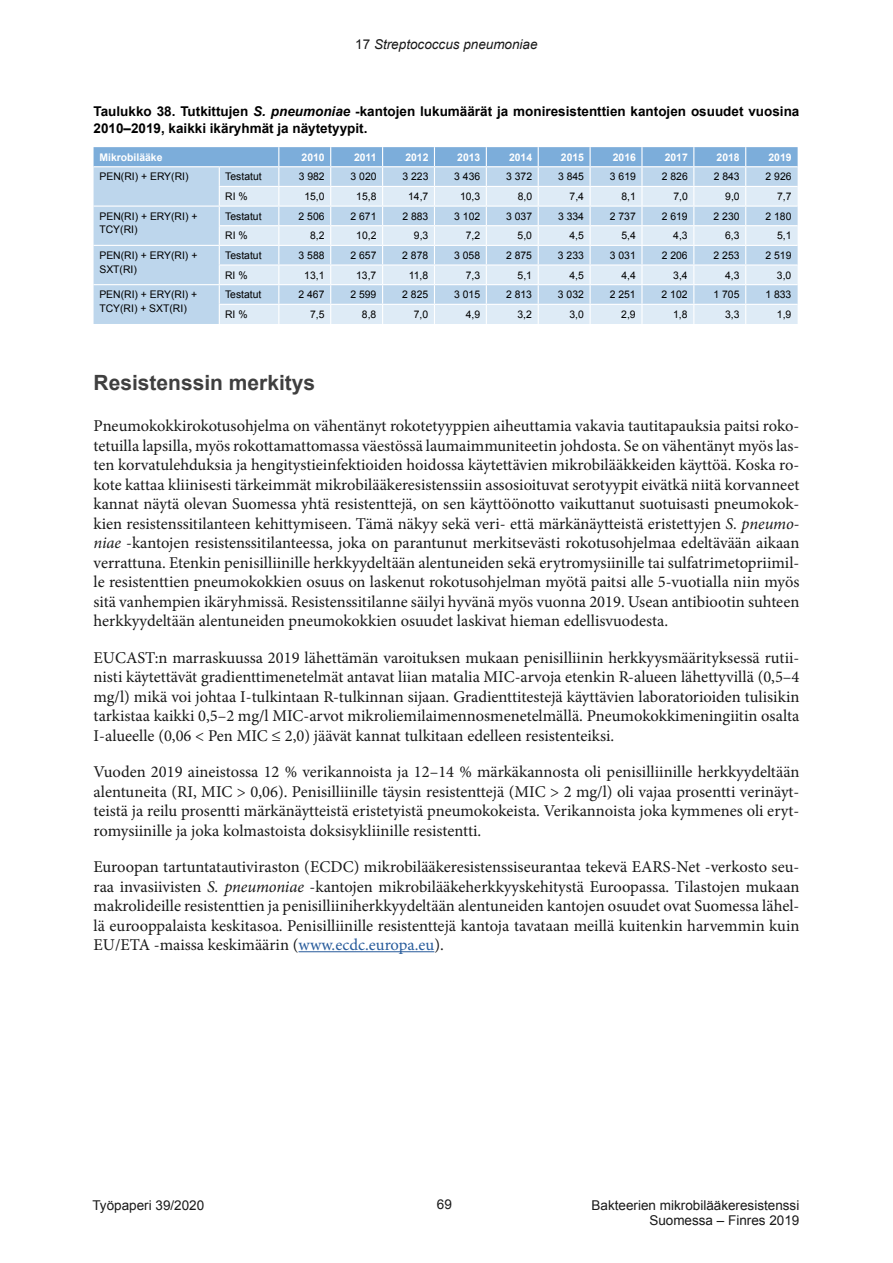
<style>
.page{position:relative;width:893px;height:1263px;background:#fff}
.page>*{position:absolute;margin:0;border:0;box-sizing:border-box;transform-origin:0 0}
.Otsikko_2{font:700 21px "Arial";color:#3f3f3f}
.Kappale{font:16.5px/19.5px "Minion Pro";color:#191919;text-align:justify}
.Taulukon_nimi{font:700 13.5px/16.5px "Arial";color:#000}
.t1{font:13.5px/15px "Arial";color:#191919;text-align:right}
.t2{font:italic 13.5px "Arial";color:#191919}
.Taulukko{font:10.5px "Arial";color:#000}
.Taulukko-2{font:10.5px/13.5px "Arial MT3";color:#000}
.Taulukon_valkoinen_o{font:700 10.5px "Arial";color:#fff}
.s1{font-style:normal}
.s2{font-style:italic}
.s3{font-family:"Arial Bold MT3";font-weight:400}
.s4{font-family:"Arial"}
.s5{color:#275b9b}
</style>
<div class="page">
<hr style="left:299px;top:951px;width:135px;height:1px;background:#275b9b">
<svg style="left:94px;top:147px;width:704px;height:177px;background:#c5dbee"></svg>
<p class="t2" style="left:355px;top:36px;width:184px"><span class="s1">17</span> Streptococcus pneumoniae</p>
<p class="Taulukon_nimi" style="left:94px;top:104px;width:707px">Taulukko 38. Tutkittujen <span class="s2">S. pneumoniae</span> <span class="s3">-kantojen lukumäärät ja moniresistenttien kantojen osuudet vuosina<br></span>2010–2019, kaikki ikäryhmät ja näytetyypit.</p>
<p class="Taulukon_valkoinen_o" style="left:100px;top:150px;width:64px">Mikrobilääke</p>
<p class="Taulukon_valkoinen_o" style="left:302px;top:150px;width:25px">2010</p>
<p class="Taulukon_valkoinen_o" style="left:354px;top:150px;width:24px">2011</p>
<p class="Taulukon_valkoinen_o" style="left:405px;top:150px;width:25px">2012</p>
<p class="Taulukon_valkoinen_o" style="left:457px;top:150px;width:25px">2013</p>
<p class="Taulukon_valkoinen_o" style="left:509px;top:150px;width:25px">2014</p>
<p class="Taulukon_valkoinen_o" style="left:561px;top:150px;width:25px">2015</p>
<p class="Taulukon_valkoinen_o" style="left:613px;top:150px;width:25px">2016</p>
<p class="Taulukon_valkoinen_o" style="left:665px;top:150px;width:25px">2017</p>
<p class="Taulukon_valkoinen_o" style="left:717px;top:150px;width:25px">2018</p>
<p class="Taulukon_valkoinen_o" style="left:768px;top:150px;width:25px">2019</p>
<p class="Taulukko-2" style="left:100px;top:170px;width:91px">PEN(RI) + ERY(RI)</p>
<p class="Taulukko" style="left:225px;top:170px;width:38px">Testatut</p>
<p class="Taulukko" style="left:299px;top:170px;width:28px">3 982</p>
<p class="Taulukko" style="left:351px;top:170px;width:28px">3 020</p>
<p class="Taulukko" style="left:402px;top:170px;width:28px">3 223</p>
<p class="Taulukko" style="left:454px;top:170px;width:28px">3 436</p>
<p class="Taulukko" style="left:506px;top:170px;width:28px">3 372</p>
<p class="Taulukko" style="left:558px;top:170px;width:28px">3 845</p>
<p class="Taulukko" style="left:610px;top:170px;width:28px">3 619</p>
<p class="Taulukko" style="left:662px;top:170px;width:28px">2 826</p>
<p class="Taulukko" style="left:714px;top:170px;width:28px">2 843</p>
<p class="Taulukko" style="left:765px;top:170px;width:28px">2 926</p>
<p class="Taulukko" style="left:225px;top:190px;width:24px">RI %</p>
<p class="Taulukko" style="left:304px;top:190px;width:22px">15,0</p>
<p class="Taulukko" style="left:356px;top:190px;width:22px">15,8</p>
<p class="Taulukko" style="left:408px;top:190px;width:22px">14,7</p>
<p class="Taulukko" style="left:460px;top:190px;width:22px">10,3</p>
<p class="Taulukko" style="left:518px;top:190px;width:16px">8,0</p>
<p class="Taulukko" style="left:570px;top:190px;width:16px">7,4</p>
<p class="Taulukko" style="left:621px;top:190px;width:16px">8,1</p>
<p class="Taulukko" style="left:673px;top:190px;width:16px">7,0</p>
<p class="Taulukko" style="left:725px;top:190px;width:16px">9,0</p>
<p class="Taulukko" style="left:777px;top:190px;width:16px">7,7</p>
<p class="Taulukko-2" style="left:99px;top:209px;width:100px">PEN(RI) + ERY(RI) +<br>TCY(RI)</p>
<p class="Taulukko" style="left:225px;top:209px;width:38px">Testatut</p>
<p class="Taulukko" style="left:299px;top:209px;width:28px">2 506</p>
<p class="Taulukko" style="left:350px;top:209px;width:28px">2 671</p>
<p class="Taulukko" style="left:402px;top:209px;width:28px">2 883</p>
<p class="Taulukko" style="left:454px;top:209px;width:28px">3 102</p>
<p class="Taulukko" style="left:506px;top:209px;width:28px">3 037</p>
<p class="Taulukko" style="left:558px;top:209px;width:28px">3 334</p>
<p class="Taulukko" style="left:610px;top:209px;width:28px">2 737</p>
<p class="Taulukko" style="left:662px;top:209px;width:28px">2 619</p>
<p class="Taulukko" style="left:714px;top:209px;width:28px">2 230</p>
<p class="Taulukko" style="left:765px;top:209px;width:28px">2 180</p>
<p class="Taulukko" style="left:225px;top:229px;width:24px">RI %</p>
<p class="Taulukko" style="left:310px;top:229px;width:16px">8,2</p>
<p class="Taulukko" style="left:356px;top:229px;width:22px">10,2</p>
<p class="Taulukko" style="left:414px;top:229px;width:16px">9,3</p>
<p class="Taulukko" style="left:466px;top:229px;width:16px">7,2</p>
<p class="Taulukko" style="left:518px;top:229px;width:16px">5,0</p>
<p class="Taulukko" style="left:569px;top:229px;width:16px">4,5</p>
<p class="Taulukko" style="left:621px;top:229px;width:16px">5,4</p>
<p class="Taulukko" style="left:673px;top:229px;width:16px">4,3</p>
<p class="Taulukko" style="left:725px;top:229px;width:16px">6,3</p>
<p class="Taulukko" style="left:777px;top:229px;width:16px">5,1</p>
<p class="Taulukko-2" style="left:99px;top:249px;width:100px">PEN(RI) + ERY(RI) +<br><span class="s4">SXT(RI)</span></p>
<p class="Taulukko" style="left:225px;top:248px;width:38px">Testatut</p>
<p class="Taulukko" style="left:299px;top:248px;width:28px">3 588</p>
<p class="Taulukko" style="left:350px;top:248px;width:28px">2 657</p>
<p class="Taulukko" style="left:402px;top:248px;width:28px">2 878</p>
<p class="Taulukko" style="left:454px;top:248px;width:28px">3 058</p>
<p class="Taulukko" style="left:506px;top:248px;width:28px">2 875</p>
<p class="Taulukko" style="left:558px;top:248px;width:28px">3 233</p>
<p class="Taulukko" style="left:610px;top:248px;width:28px">3 031</p>
<p class="Taulukko" style="left:662px;top:248px;width:28px">2 206</p>
<p class="Taulukko" style="left:714px;top:248px;width:28px">2 253</p>
<p class="Taulukko" style="left:765px;top:248px;width:28px">2 519</p>
<p class="Taulukko" style="left:225px;top:268px;width:24px">RI %</p>
<p class="Taulukko" style="left:304px;top:268px;width:22px">13,1</p>
<p class="Taulukko" style="left:356px;top:268px;width:22px">13,7</p>
<p class="Taulukko" style="left:409px;top:268px;width:21px">11,8</p>
<p class="Taulukko" style="left:466px;top:268px;width:16px">7,3</p>
<p class="Taulukko" style="left:518px;top:268px;width:16px">5,1</p>
<p class="Taulukko" style="left:569px;top:268px;width:16px">4,5</p>
<p class="Taulukko" style="left:621px;top:268px;width:16px">4,4</p>
<p class="Taulukko" style="left:673px;top:268px;width:16px">3,4</p>
<p class="Taulukko" style="left:725px;top:268px;width:16px">4,3</p>
<p class="Taulukko" style="left:777px;top:268px;width:16px">3,0</p>
<p class="Taulukko-2" style="left:99px;top:288px;width:100px">PEN(RI) + ERY(RI) +<br>TCY(RI) + SXT(RI)</p>
<p class="Taulukko" style="left:225px;top:288px;width:38px">Testatut</p>
<p class="Taulukko" style="left:298px;top:288px;width:28px">2 467</p>
<p class="Taulukko" style="left:350px;top:288px;width:28px">2 599</p>
<p class="Taulukko" style="left:402px;top:288px;width:28px">2 825</p>
<p class="Taulukko" style="left:454px;top:288px;width:28px">3 015</p>
<p class="Taulukko" style="left:506px;top:288px;width:28px">2 813</p>
<p class="Taulukko" style="left:558px;top:288px;width:28px">3 032</p>
<p class="Taulukko" style="left:610px;top:288px;width:28px">2 251</p>
<p class="Taulukko" style="left:662px;top:288px;width:28px">2 102</p>
<p class="Taulukko" style="left:713px;top:288px;width:28px">1 705</p>
<p class="Taulukko" style="left:765px;top:288px;width:28px">1 833</p>
<p class="Taulukko" style="left:225px;top:307px;width:24px">RI %</p>
<p class="Taulukko" style="left:310px;top:307px;width:16px">7,5</p>
<p class="Taulukko" style="left:362px;top:307px;width:16px">8,8</p>
<p class="Taulukko" style="left:414px;top:307px;width:16px">7,0</p>
<p class="Taulukko" style="left:466px;top:307px;width:16px">4,9</p>
<p class="Taulukko" style="left:517px;top:307px;width:16px">3,2</p>
<p class="Taulukko" style="left:569px;top:307px;width:16px">3,0</p>
<p class="Taulukko" style="left:621px;top:307px;width:16px">2,9</p>
<p class="Taulukko" style="left:673px;top:307px;width:16px">1,8</p>
<p class="Taulukko" style="left:725px;top:307px;width:16px">3,3</p>
<p class="Taulukko" style="left:777px;top:307px;width:16px">1,9</p>
<h2 class="Otsikko_2" style="left:94px;top:369px;width:223px">Resistenssin merkitys</h2>
<p class="Kappale" style="left:94px;top:416px;width:707px">Pneumokokkirokotusohjelma on vähentänyt rokotetyyppien aiheuttamia vakavia tautitapauksia paitsi roko&shy;tetuilla lapsilla, myös rokottamattomassa väestössä laumaimmuniteetin johdosta. Se on vähentänyt myös las&shy;ten korvatulehduksia ja hengitystieinfektioiden hoidossa käytettävien mikrobilääkkeiden käyttöä. Koska ro&shy;kote kattaa kliinisesti tärkeimmät mikrobilääkeresistenssiin assosioituvat serotyypit eivätkä niitä korvanneet kannat näytä olevan Suomessa yhtä resistenttejä, on sen käyttöönotto vaikuttanut suotuisasti pneumokok&shy;kien resistenssitilanteen kehittymiseen. Tämä näkyy sekä veri- että märkänäytteistä eristettyjen <span class="s2">S. pneumo&shy;niae</span> -kantojen resistenssitilanteessa, joka on parantunut merkitsevästi rokotusohjelmaa edeltävään aikaan verrattuna. Etenkin penisilliinille herkkyydeltään alentuneiden sekä erytromysiinille tai sulfatrimetopriimil&shy;le resistenttien pneumokokkien osuus on laskenut rokotusohjelman myötä paitsi alle 5-vuotialla niin myös sitä vanhempien ikäryhmissä. Resistenssitilanne säilyi hyvänä myös vuonna 2019. Usean antibiootin suhteen herkkyydeltään alentuneiden pneumokokkien osuudet laskivat hieman edellisvuodesta.</p>
<p class="Kappale" style="left:94px;top:648px;width:707px">EUCAST:n marraskuussa 2019 lähettämän varoituksen mukaan penisilliinin herkkyysmäärityksessä rutii&shy;nisti käytettävät gradienttimenetelmät antavat liian matalia MIC-arvoja etenkin R-alueen lähettyvillä (0,5–4 mg/l) mikä voi johtaa I-tulkintaan R-tulkinnan sijaan. Gradienttitestejä käyttävien laboratorioiden tulisikin tarkistaa kaikki 0,5–2 mg/l MIC-arvot mikroliemilaimennosmenetelmällä. Pneumokokkimeningiitin osalta I-alueelle (0,06 &lt; Pen MIC ≤ 2,0) jäävät kannat tulkitaan edelleen resistenteiksi.</p>
<p class="Kappale" style="left:94px;top:762px;width:707px">Vuoden 2019 aineistossa 12 % verikannoista ja 12–14 % märkäkannosta oli penisilliinille herkkyydeltään alentuneita (RI, MIC &gt; 0,06). Penisilliinille täysin resistenttejä (MIC &gt; 2 mg/l) oli vajaa prosentti verinäyt&shy;teistä ja reilu prosentti märkänäytteistä eristetyistä pneumokokeista. Verikannoista joka kymmenes oli eryt&shy;romysiinille ja joka kolmastoista doksisykliinille resistentti.</p>
<p class="Kappale" style="left:94px;top:857px;width:707px">Euroopan tartuntatautiviraston (ECDC) mikrobilääkeresistenssiseurantaa tekevä EARS-Net -verkosto seu&shy;raa invasiivisten <span class="s2">S. pneumoniae</span> -kantojen mikrobilääkeherkkyyskehitystä Euroopassa. Tilastojen mukaan makrolideille resistenttien ja penisilliiniherkkyydeltään alentuneiden kantojen osuudet ovat Suomessa lähel&shy;lä eurooppalaista keskitasoa. Penisilliinille resistenttejä kantoja tavataan meillä kuitenkin harvemmin kuin EU/ETA -maissa keskimäärin (<span class="s5">www.ecdc.europa.eu</span>).</p>
<p class="t1" style="left:92px;top:1197px;width:113px">Työpaperi 39/2020</p>
<p class="t1" style="left:437px;top:1197px;width:17px">69</p>
<p class="t1" style="left:592px;top:1197px;width:209px">Bakteerien mikrobilääkeresistenssi<br>Suomessa – Finres 2019</p>
</div>
